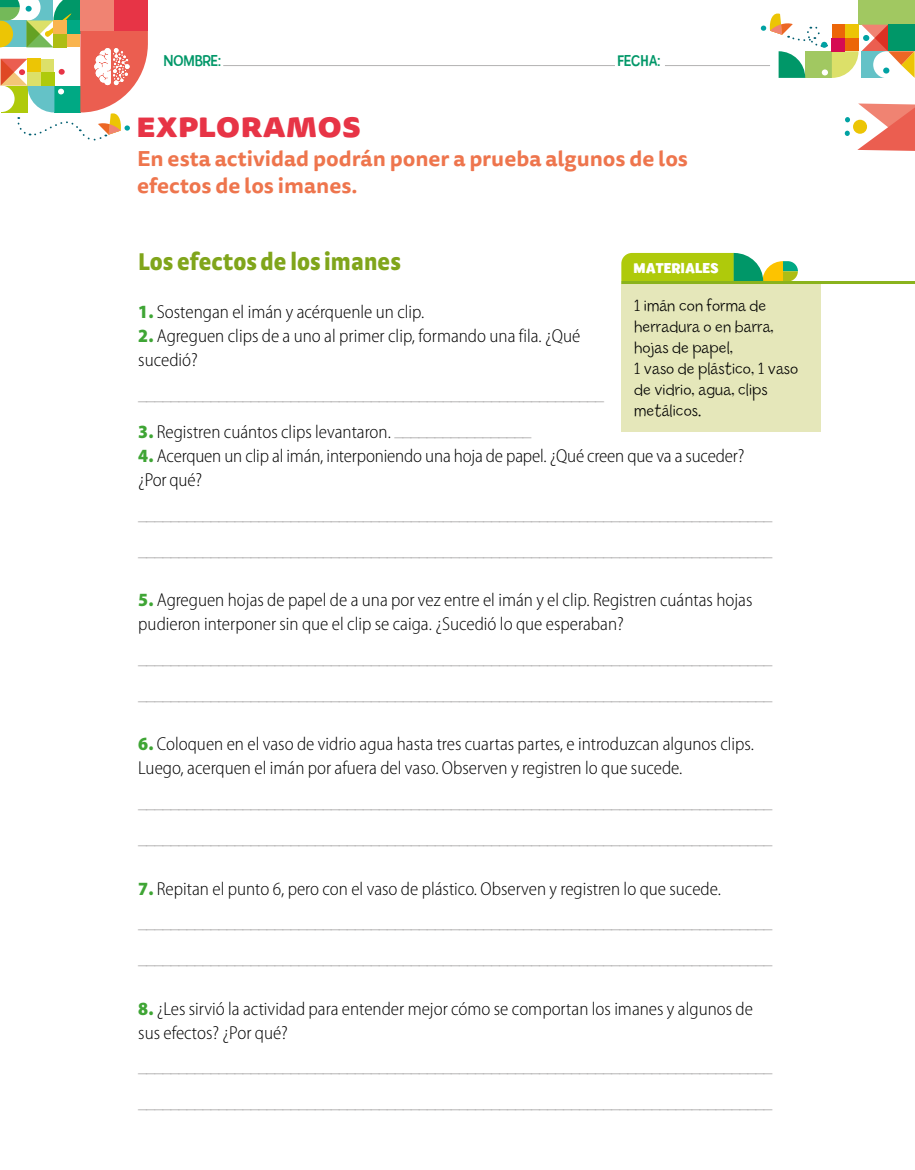
<style>
.page{position:relative;width:915px;height:1170px;background:#fff}
.page>*{position:absolute;margin:0;border:0;box-sizing:border-box;transform-origin:0 0}
.t1{font:800 34.5px "Tisa Sans Pro";color:#e73446;scale:1.04 1}
.t2{font:900 condensed 25.5px "Strada OT";color:#80a51b}
.t3{font:700 21px/27px "Tisa Sans Pro";color:#ee754d;scale:1.04 1}
.t4{font:300 semi-condensed 18.75px/24px "Myriad Pro";color:#000}
.t5{font:300 semi-condensed 18px/36px "Myriad Pro";color:#b3b2b2}
.t6{font:300 17.25px/21px "Billy";letter-spacing:.01em;color:#000}
.t7{font:16.5px "Billy";color:#009768}
.t8{font:700 15px "Billy";color:#fff}
.s1{font-weight:900;color:#3fa535}
.s2{font-size:18px;color:#b3b2b2}
</style>
<div class="page">
<div style="left:621px;top:282px;width:200px;height:150px;background:#e5e7ba"></div>
<div style="left:857px;top:0;width:57px;height:25px;background:#a1c861"></div>
<svg style="left:760px;top:12px;width:155px;height:66px"></svg>
<svg style="left:857px;top:103px;width:57px;height:48px"></svg>
<div style="left:852px;top:120px;width:14px;height:14px;background:#ecc505;border-radius:50%"></div>
<svg style="left:844px;top:131px;width:5px;height:5px"></svg>
<svg style="left:845px;top:117px;width:4px;height:5px"></svg>
<svg style="left:0;top:0;width:148px;height:141px"></svg>
<hr style="left:223px;top:65px;width:391px;height:1px;background:#b3b2b2">
<hr style="left:664px;top:65px;width:105px;height:1px;background:#b3b2b2">
<svg style="left:621px;top:253px;width:176px;height:28px"></svg>
<hr style="left:621px;top:281px;width:293px;height:3px;background:#8ab31d">
<p class="t7" style="left:164px;top:51px;width:58px">NOMBRE:</p>
<p class="t7" style="left:617px;top:52px;width:44px">FECHA:</p>
<h1 class="t1" style="left:136px;top:99px;width:217px">exploramos</h1>
<p class="t3" style="left:137px;top:145px;width:531px">En esta actividad podrán poner a prueba algunos de los efectos de los imanes.</p>
<h2 class="t2" style="left:138px;top:246px;width:264px">Los efectos de los imanes</h2>
<p class="t4" style="left:138px;top:300px;width:287px"><span class="s1">1.</span> Sostengan el imán y acérquenle un clip.</p>
<p class="t4" style="left:138px;top:324px;width:443px"><span class="s1">2.</span> Agreguen clips de a uno al primer clip, formando una fila. ¿Qué sucedió?</p>
<p class="t5" style="left:138px;top:376px;width:467px">__________________________________________________________</p>
<p class="t4" style="left:138px;top:420px;width:394px"><span class="s1">3.</span> Registren cuántos clips levantaron. <span class="s2">_________________</span></p>
<p class="t4" style="left:138px;top:444px;width:607px"><span class="s1">4.</span> Acerquen un clip al imán, interponiendo una hoja de papel. ¿Qué creen que va a suceder? ¿Por qué?</p>
<p class="t5" style="left:138px;top:496px;width:635px">_______________________________________________________________________________ _______________________________________________________________________________</p>
<p class="t4" style="left:138px;top:588px;width:615px"><span class="s1">5.</span> Agreguen hojas de papel de a una por vez entre el imán y el clip. Registren cuántas hojas pudieron interponer sin que el clip se caiga. ¿Sucedió lo que esperaban?</p>
<p class="t5" style="left:138px;top:640px;width:635px">_______________________________________________________________________________ _______________________________________________________________________________</p>
<p class="t4" style="left:138px;top:732px;width:617px"><span class="s1">6.</span> Coloquen en el vaso de vidrio agua hasta tres cuartas partes, e introduzcan algunos clips.<br>Luego, acerquen el imán por afuera del vaso. Observen y registren lo que sucede.</p>
<p class="t5" style="left:138px;top:784px;width:635px">_______________________________________________________________________________ _______________________________________________________________________________</p>
<p class="t4" style="left:138px;top:876px;width:584px"><span class="s1">7.</span> Repitan el punto 6, pero con el vaso de plástico. Observen y registren lo que sucede.</p>
<p class="t5" style="left:138px;top:904px;width:635px">_______________________________________________________________________________ _______________________________________________________________________________</p>
<p class="t4" style="left:138px;top:996px;width:616px"><span class="s1">8.</span> ¿Les sirvió la actividad para entender mejor cómo se comportan los imanes y algunos de sus efectos? ¿Por qué?</p>
<p class="t5" style="left:138px;top:1048px;width:635px">_______________________________________________________________________________ _______________________________________________________________________________</p>
<p class="t8" style="left:633px;top:259px;width:86px">MATERIALES</p>
<p class="t6" style="left:634px;top:295px;width:165px">1 imán con forma de herradura o en barra, hojas de papel,<br>1 vaso de plástico, 1 vaso de vidrio, agua, clips metálicos.</p>
</div>
